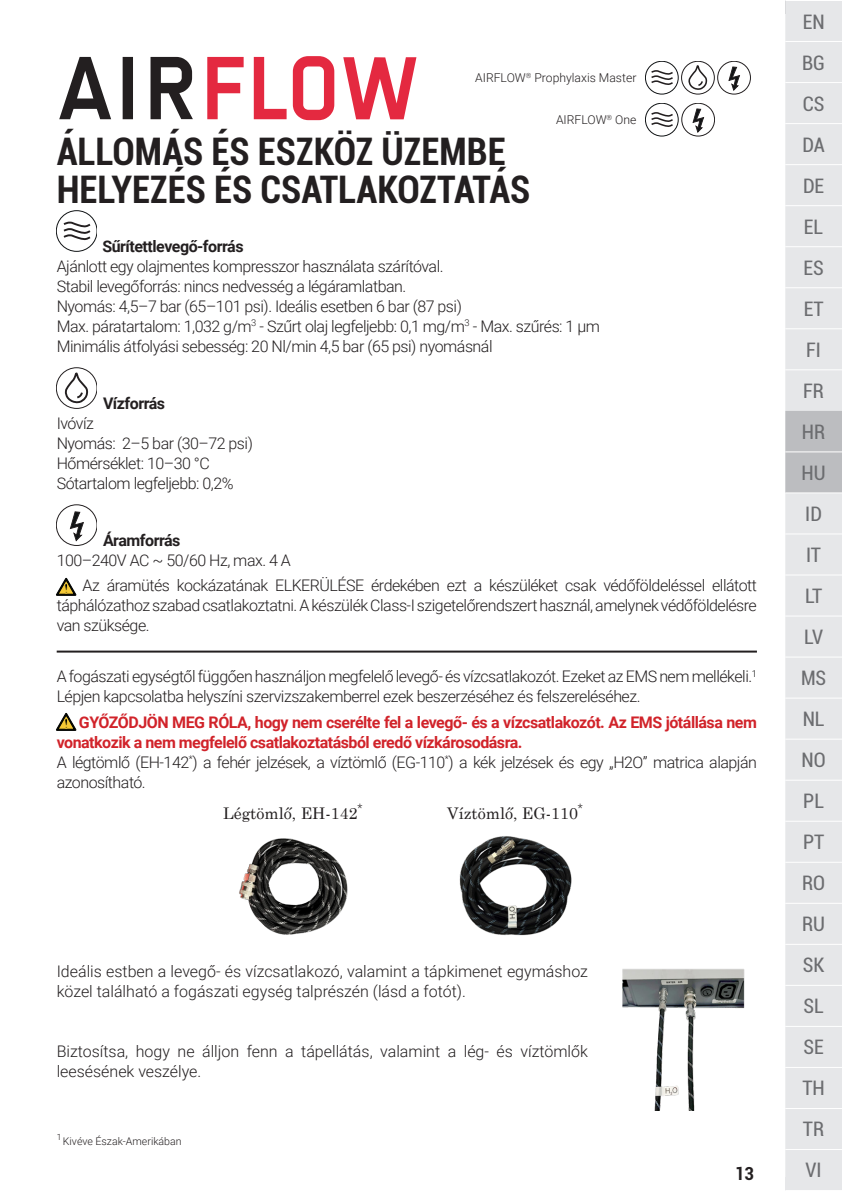
<style>
.page{position:relative;width:842px;height:1191px;background:#fff}
.page>*{position:absolute;margin:0;border:0;box-sizing:border-box;transform-origin:0 0}
._01_TITRE_Main{font:700 condensed 38px/38px "Roboto";color:#231f20}
.t1{font:condensed 20px/41px "Roboto";color:#6c6d70}
.t2{font:700 condensed 18px "Roboto";color:#231f20}
.t3{font:300 16px/20px "Roboto";letter-spacing:-.03em;color:#231f20}
.t4{font:300 16px/20px "Roboto";color:#231f20}
.t5{font:700 16px/20px "Roboto";letter-spacing:-.03em;color:#d1232a}
.t6{font:700 16px "Roboto";letter-spacing:-.03em;color:#231f20}
.t7{font:16px "Century Schoolbook";color:#231f20}
.t8{font:300 12.2px "Roboto";color:#231f20}
.t9{font:300 10.6px "Roboto";color:#231f20}
.t10{font:300 8.6px "Roboto";color:#231f20}
</style>
<div class="page">
<div style="left:785px;top:1px;width:57px;height:1189px;background:#e6e7e9"></div>
<div style="left:785px;top:411px;width:57px;height:81px;background:#bcbdc0"></div>
<hr style="left:785px;top:41px;width:57px;height:1px;background:#fff">
<hr style="left:785px;top:123px;width:57px;height:1px;background:#fff">
<hr style="left:785px;top:164px;width:57px;height:1px;background:#fff">
<hr style="left:785px;top:205px;width:57px;height:1px;background:#fff">
<hr style="left:785px;top:246px;width:57px;height:1px;background:#fff">
<hr style="left:785px;top:287px;width:57px;height:1px;background:#fff">
<hr style="left:785px;top:328px;width:57px;height:1px;background:#fff">
<hr style="left:785px;top:369px;width:57px;height:1px;background:#fff">
<hr style="left:785px;top:451px;width:57px;height:1px;background:#fff">
<hr style="left:785px;top:533px;width:57px;height:1px;background:#fff">
<hr style="left:785px;top:574px;width:57px;height:1px;background:#fff">
<hr style="left:785px;top:615px;width:57px;height:1px;background:#fff">
<hr style="left:785px;top:656px;width:57px;height:1px;background:#fff">
<hr style="left:785px;top:697px;width:57px;height:1px;background:#fff">
<hr style="left:785px;top:738px;width:57px;height:1px;background:#fff">
<hr style="left:785px;top:779px;width:57px;height:1px;background:#fff">
<hr style="left:785px;top:820px;width:57px;height:1px;background:#fff">
<hr style="left:785px;top:861px;width:57px;height:1px;background:#fff">
<hr style="left:785px;top:902px;width:57px;height:1px;background:#fff">
<hr style="left:785px;top:943px;width:57px;height:1px;background:#fff">
<hr style="left:785px;top:985px;width:57px;height:1px;background:#fff">
<hr style="left:785px;top:1026px;width:57px;height:1px;background:#fff">
<hr style="left:785px;top:1067px;width:57px;height:1px;background:#fff">
<hr style="left:785px;top:1108px;width:57px;height:1px;background:#fff">
<hr style="left:785px;top:1149px;width:57px;height:1px;background:#fff">
<hr style="left:785px;top:82px;width:57px;height:1px;background:#fff">
<hr style="left:785px;top:492px;width:57px;height:1px;background:#fff">
<svg style="left:59px;top:57px;width:134px;height:62px"></svg>
<svg style="left:207px;top:57px;width:37px;height:62px"></svg>
<svg style="left:293px;top:57px;width:41px;height:63px"></svg>
<svg style="left:343px;top:57px;width:73px;height:62px"></svg>
<svg style="left:254px;top:57px;width:33px;height:62px"></svg>
<hr style="left:57px;top:650px;width:700px;height:2px;background:#231f20">
<div style="left:57px;top:210px;width:40px;height:41px;border:1px solid #101315;border-radius:50%"></div>
<svg style="left:61px;top:221px;width:32px;height:21px"></svg>
<div style="left:57px;top:367px;width:40px;height:41px;border:1px solid #231f20;border-radius:50%"></div>
<svg style="left:63px;top:371px;width:26px;height:33px"></svg>
<div style="left:57px;top:504px;width:40px;height:41px;border:1px solid #231f20;border-radius:50%"></div>
<svg style="left:70px;top:511px;width:14px;height:30px"></svg>
<svg style="left:56px;top:578px;width:20px;height:17px"></svg>
<svg style="left:56px;top:713px;width:20px;height:17px"></svg>
<img style="left:239px;top:838px;width:109px;height:97px">
<img style="left:459px;top:836px;width:113px;height:100px">
<img style="left:623px;top:969px;width:122px;height:141px">
<div style="left:645px;top:61px;width:33px;height:33px;border:1px solid #101315;border-radius:50%"></div>
<svg style="left:651px;top:69px;width:24px;height:17px"></svg>
<div style="left:681px;top:61px;width:33px;height:33px;border:1px solid #231f20;border-radius:50%"></div>
<svg style="left:687px;top:64px;width:21px;height:27px"></svg>
<div style="left:717px;top:61px;width:34px;height:33px;border:1px solid #231f20;border-radius:50%"></div>
<svg style="left:729px;top:67px;width:11px;height:24px"></svg>
<div style="left:645px;top:103px;width:33px;height:33px;border:1px solid #101315;border-radius:50%"></div>
<svg style="left:651px;top:111px;width:24px;height:17px"></svg>
<div style="left:682px;top:103px;width:33px;height:33px;border:1px solid #231f20;border-radius:50%"></div>
<svg style="left:693px;top:109px;width:11px;height:24px"></svg>
<p class="t8" style="left:475px;top:69px;width:163px">AIRFLOW<sup>®</sup> Prophylaxis Master</p>
<p class="t8" style="left:556px;top:111px;width:82px">AIRFLOW<sup>®</sup> One</p>
<p class="_01_TITRE_Main" style="left:57px;top:131px;width:475px">ÁLLOMÁS ÉS ESZKÖZ ÜZEMBE<br>HELYEZÉS ÉS CSATLAKOZTATÁS</p>
<p class="t6" style="left:102px;top:235px;width:143px">Sűrítettlevegő-forrás</p>
<p class="t3" style="left:57px;top:255px;width:388px">Ajánlott egy olajmentes kompresszor használata szárítóval.</p>
<p class="t3" style="left:57px;top:275px;width:351px">Stabil levegőforrás: nincs nedvesség a légáramlatban.</p>
<p class="t3" style="left:57px;top:295px;width:407px">Nyomás: 4,5–7 bar (65–101 psi). Ideális esetben 6 bar (87 psi)</p>
<p class="t3" style="left:57px;top:315px;width:545px">Max. páratartalom: 1,032 g/m<sup>3</sup> - Szűrt olaj legfeljebb: 0,1 mg/m<sup>3</sup> - Max. szűrés: 1 μm</p>
<p class="t3" style="left:57px;top:335px;width:437px">Minimális átfolyási sebesség: 20 Nl/min 4,5 bar (65 psi) nyomásnál</p>
<p class="t6" style="left:103px;top:392px;width:64px">Vízforrás</p>
<p class="t3" style="left:57px;top:412px;width:39px">Ivóvíz</p>
<p class="t3" style="left:57px;top:432px;width:198px">Nyomás: 2–5 bar (30–72 psi)</p>
<p class="t3" style="left:57px;top:452px;width:155px">Hőmérséklet: 10–30 °C</p>
<p class="t3" style="left:57px;top:472px;width:178px">Sótartalom legfeljebb: 0,2%</p>
<p class="t6" style="left:103px;top:529px;width:79px">Áramforrás</p>
<p class="t3" style="left:57px;top:549px;width:236px">100–240V AC ~ 50/60 Hz, max. 4 A</p>
<p class="t3" style="left:57px;top:575px;width:702px;text-align:justify;text-indent:26px">Az áramütés kockázatának ELKERÜLÉSE érdekében ezt a készüléket csak védőföldeléssel ellátott táphálózathoz szabad csatlakoztatni. A készülék Class-I szigetelőrendszert használ, amelynek védőföldelésre van szüksége.</p>
<p class="t3" style="left:57px;top:665px;width:702px">A fogászati egységtől függően használjon megfelelő levegő- és vízcsatlakozót. Ezeket az EMS nem mellékeli.<sup>1<br></sup>Lépjen kapcsolatba helyszíni szervizszakemberrel ezek beszerzéséhez és felszereléséhez.</p>
<p class="t5" style="left:57px;top:711px;width:702px;text-indent:22px">GYŐZŐDJÖN MEG RÓLA, hogy nem cserélte fel a levegő- és a vízcsatlakozót. Az EMS jótállása nem vonatkozik a nem megfelelő csatlakoztatásból eredő vízkárosodásra.</p>
<p class="t3" style="left:57px;top:751px;width:702px">A légtömlő (EH-142<sup>*</sup>) a fehér jelzések, a víztömlő (EG-110<sup>*</sup>) a kék jelzések és egy „H2O” matrica alapján azonosítható.</p>
<p class="t7" style="left:223px;top:799px;width:141px">Légtömlő, EH-142<sup>*</sup></p>
<p class="t7" style="left:447px;top:799px;width:137px">Víztömlő, EG-110<sup>*</sup></p>
<p class="t4" style="left:57px;top:961px;width:533px">Ideális estben a levegő- és vízcsatlakozó, valamint a tápkimenet egymáshoz közel található a fogászati egység talprészén (lásd a fotót).</p>
<p class="t4" style="left:57px;top:1041px;width:533px">Biztosítsa, hogy ne álljon fenn a tápellátás, valamint a lég- és víztömlők leesésének veszélye.</p>
<p class="t10" style="left:57px;top:1131px;width:6px">1</p>
<p class="t9" style="left:63px;top:1134px;width:120px">Kivéve Észak-Amerikában</p>
<p class="t2" style="left:735px;top:1161px;width:20px">13</p>
<p class="t1" style="left:801px;top:1px;width:27px">EN<br>BG<br>CS<br>DA<br>DE<br>EL<br>ES<br>ET<br>FI<br>FR<br>HR<br>HU<br>ID<br>IT<br>LT<br>LV<br>MS<br>NL<br>NO<br>PL<br>PT<br>RO<br>RU<br>SK<br>SL<br>SE<br>TH<br>TR<br>VI</p>
</div>
